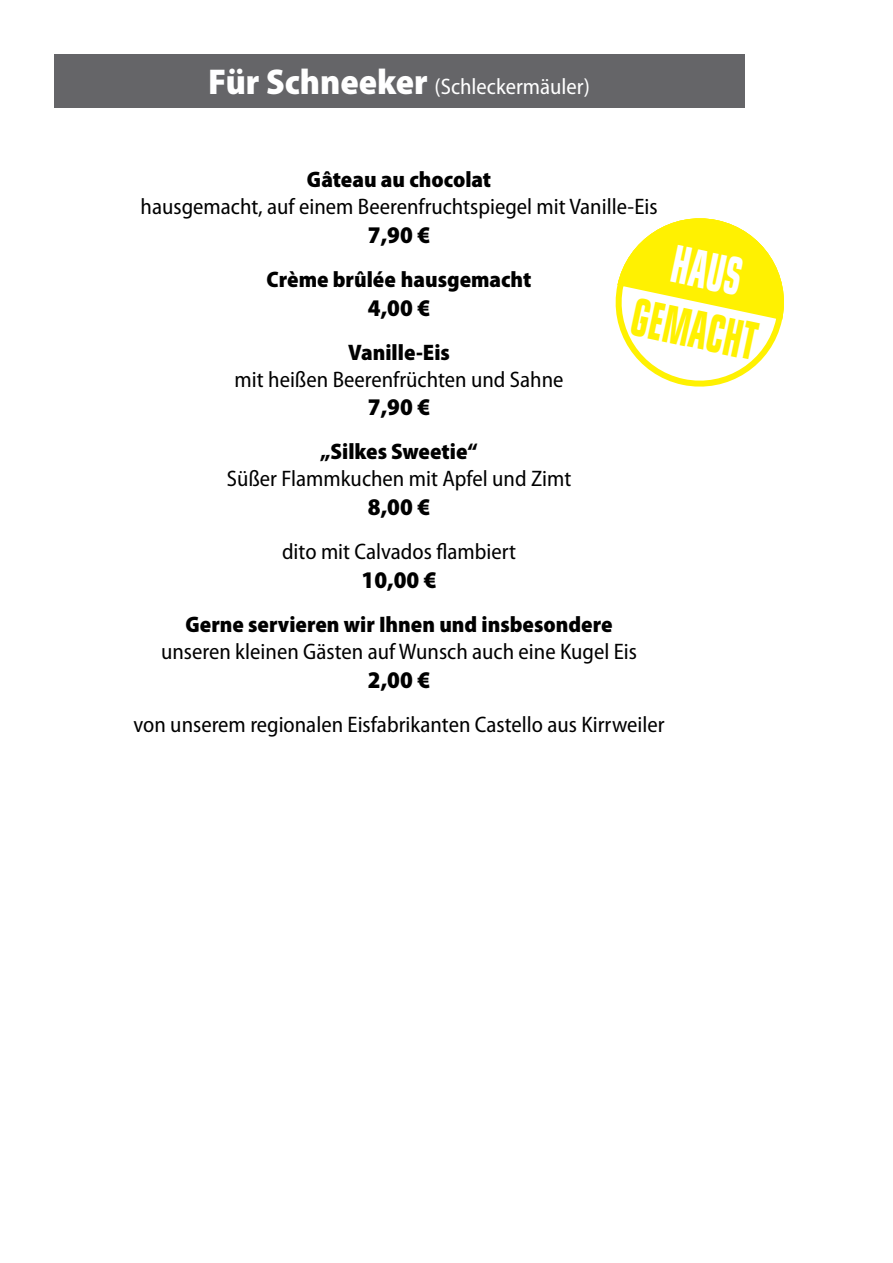
<style>
.page{position:relative;width:893px;height:1263px;background:#fff}
.page>*{position:absolute;margin:0;border:0;box-sizing:border-box;transform-origin:0 0}
.t1{font:700 condensed 51.6px "Eurostile LT Std";color:#fff101;scale:.66 1}
.t2{font:700 condensed 51.6px "Eurostile LT Std";color:#fff;scale:.66 1}
.t3{font:900 semi-condensed 24px "Myriad Pro";color:#000}
.t4{font:semi-condensed 22.5px "Myriad Pro";color:#000}
.t5{font:900 semi-condensed 22.5px "Myriad Pro";color:#000}
.t6{font:semi-condensed 22.5px "Myriad Pro";color:#fff}
.s1{font-weight:900;font-size:36px}
</style>
<div class="page">
<div style="left:54px;top:54px;width:690px;height:53px;background:#656568"></div>
<svg style="left:615px;top:218px;width:169px;height:169px"></svg>
<p class="t6" style="left:208px;top:73px;width:383px"><span class="s1">Für Schneeker</span> (Schleckermäuler)</p>
<p class="t5" style="left:307px;top:165px;width:186px">Gâteau au chocolat</p>
<p class="t4" style="left:141px;top:193px;width:518px">hausgemacht, auf einem Beerenfruchtspiegel mit Vanille-Eis</p>
<p class="t3" style="left:368px;top:219px;width:64px">7,90 €</p>
<p class="t5" style="left:267px;top:264px;width:266px">Crème brûlée hausgemacht</p>
<p class="t3" style="left:368px;top:292px;width:64px">4,00 €</p>
<p class="t5" style="left:348px;top:337px;width:103px">Vanille-Eis</p>
<p class="t4" style="left:235px;top:365px;width:330px">mit heißen Beerenfrüchten und Sahne</p>
<p class="t3" style="left:368px;top:391px;width:64px">7,90 €</p>
<p class="t5" style="left:320px;top:437px;width:159px">„Silkes Sweetie“</p>
<p class="t4" style="left:227px;top:465px;width:346px">Süßer Flammkuchen mit Apfel und Zimt</p>
<p class="t3" style="left:368px;top:491px;width:64px">8,00 €</p>
<p class="t4" style="left:282px;top:538px;width:235px">dito mit Calvados flambiert</p>
<p class="t3" style="left:361px;top:564px;width:77px">10,00 €</p>
<p class="t5" style="left:186px;top:610px;width:429px">Gerne servieren wir Ihnen und insbesondere</p>
<p class="t4" style="left:161px;top:638px;width:478px">unseren kleinen Gästen auf Wunsch auch eine Kugel Eis</p>
<p class="t3" style="left:368px;top:664px;width:64px">2,00 €</p>
<p class="t4" style="left:134px;top:710px;width:533px">von unserem regionalen Eisfabrikanten Castello aus Kirrweiler</p>
<h1 class="t2" style="left:679px;top:232px;width:109px;rotate:12deg">HAUS</h1>
<h1 class="t1" style="left:639px;top:285px;width:194px;rotate:12deg">GEMACHT</h1>
</div>
